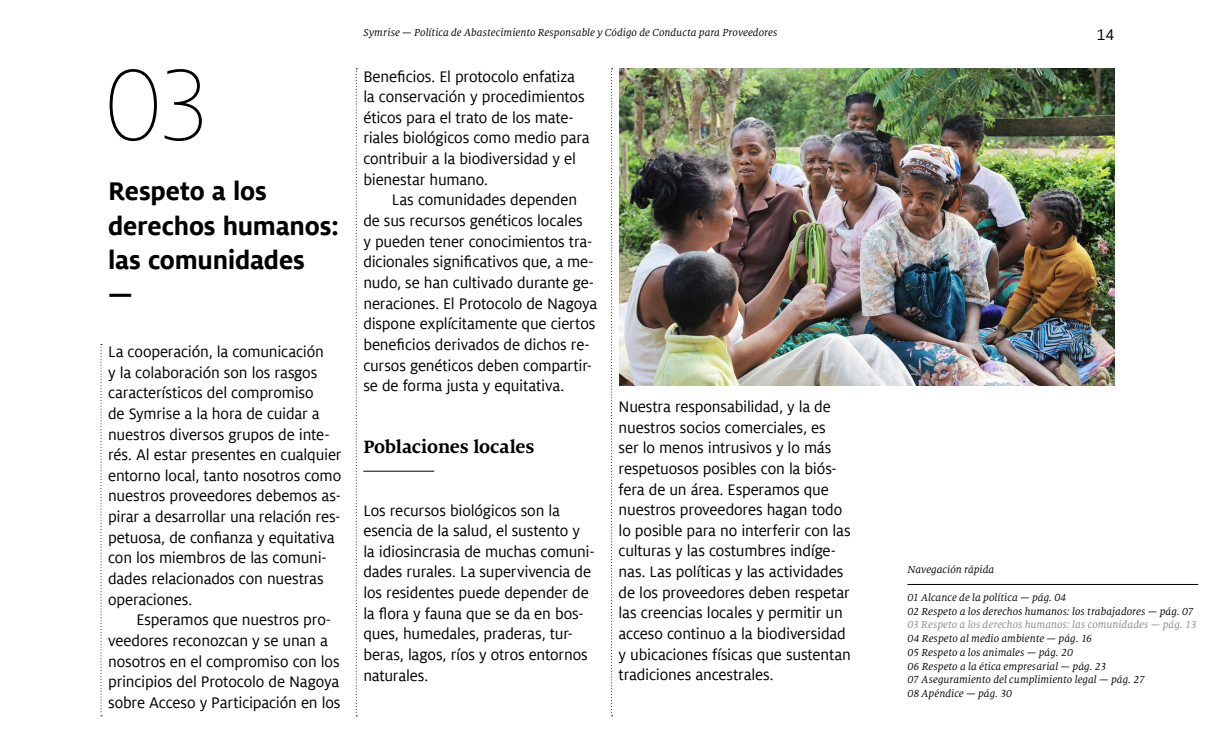
<style>
.page{position:relative;width:1223px;height:745px;background:#fff}
.page>*{position:absolute;margin:0;border:0;box-sizing:border-box;transform-origin:0 0}
.t1{font:100 112.5px "Milo OT";color:#000}
.t2{font:700 28.12px/34.4px "FF Milofor Symrise";letter-spacing:-.01em;color:#000}
.t3{font:700 19.75px "FF Milo Serif CF Ffor Symrise";letter-spacing:-.015em;color:#000}
.t4{font:16.88px/20.6px "FF Milofor Symrise";letter-spacing:-.01em;color:#000}
.t5{font:italic 11.25px/13.8px "FF Milo Serif CF Ffor Symrise";letter-spacing:.005em;color:#000}
.t6{font:italic 11.25px "FF Milo Serif CF Ffor Symrise";color:#878787}
</style>
<div class="page">
<svg style="left:356px;top:68px;width:1px;height:648px"></svg>
<svg style="left:101px;top:344px;width:1px;height:372px"></svg>
<svg style="left:611px;top:68px;width:1px;height:648px"></svg>
<hr style="left:363px;top:470px;width:71px;height:1px;background:#000">
<img style="left:619px;top:69px;width:495px;height:316px">
<hr style="left:907px;top:583px;width:291px;height:1px;background:#000">
<h1 class="t1" style="left:105px;top:45px;width:110px">03</h1>
<h2 class="t2" style="left:108px;top:174px;width:232px">Respeto a los derechos humanos: las comunidades<br>—</h2>
<p class="t4" style="left:108px;top:341px;width:235px">La cooperación, la comunicación<br>y la colaboración son los rasgos característicos del compromiso<br>de Symrise a la hora de cuidar a nuestros diversos grupos de inte&shy;rés. Al estar presentes en cualquier entorno local, tanto nosotros como nuestros proveedores debemos as&shy;pirar a desarrollar una relación res&shy;petuosa, de confianza y equitativa con los miembros de las comuni&shy;dades relacionados con nuestras operaciones.</p>
<p class="t4" style="left:108px;top:609px;width:234px;text-indent:28px">Esperamos que nuestros pro&shy;veedores reconozcan y se unan a nosotros en el compromiso con los principios del Protocolo de Nagoya sobre Acceso y Participación en los</p>
<p class="t5" style="left:363px;top:26px;width:415px">Symrise — Política de Abastecimiento Responsable y Código de Conducta para Proveedores</p>
<p class="t4" style="left:1096px;top:25px;width:19px">14</p>
<p class="t4" style="left:363px;top:66px;width:228px">Beneficios. El protocolo enfatiza la conservación y procedimientos éticos para el trato de los mate&shy;riales biológicos como medio para contribuir a la biodiversidad y el bienestar humano.</p>
<p class="t4" style="left:363px;top:190px;width:235px;text-indent:28px">Las comunidades dependen de sus recursos genéticos locales<br>y pueden tener conocimientos tra&shy;dicionales significativos que, a me&shy;nudo, se han cultivado durante ge&shy;neraciones. El Protocolo de Nagoya dispone explícitamente que ciertos beneficios derivados de dichos re&shy;cursos genéticos deben compartir&shy;se de forma justa y equitativa.</p>
<p class="t3" style="left:363px;top:435px;width:173px">Poblaciones locales</p>
<p class="t4" style="left:363px;top:499px;width:233px">Los recursos biológicos son la esencia de la salud, el sustento y la idiosincrasia de muchas comuni&shy;dades rurales. La supervivencia de los residentes puede depender de la flora y fauna que se da en bos&shy;ques, humedales, praderas, tur&shy;beras, lagos, ríos y otros entornos naturales.</p>
<p class="t4" style="left:618px;top:396px;width:234px">Nuestra responsabilidad, y la de nuestros socios comerciales, es<br>ser lo menos intrusivos y lo más respetuosos posibles con la biós&shy;fera de un área. Esperamos que nuestros proveedores hagan todo lo posible para no interferir con las culturas y las costumbres indíge&shy;nas. Las políticas y las actividades de los proveedores deben respetar las creencias locales y permitir un acceso continuo a la biodiversidad y ubicaciones físicas que sustentan tradiciones ancestrales.</p>
<p class="t5" style="left:907px;top:562px;width:88px">Navegación rápida</p>
<p class="t5" style="left:907px;top:590px;width:288px">01 Alcance de la política — pág. 04<br>02 Respeto a los derechos humanos: los trabajadores — pág. 07</p>
<p class="t6" style="left:907px;top:618px;width:291px">03 Respeto a los derechos humanos: las comunidades — pág. 13</p>
<p class="t5" style="left:907px;top:631px;width:239px">04 Respeto al medio ambiente — pág. 16<br>05 Respeto a los animales — pág. 20<br>06 Respeto a la ética empresarial — pág. 23<br>07 Aseguramiento del cumplimiento legal — pág. 27<br>08 Apéndice — pág. 30</p>
</div>
